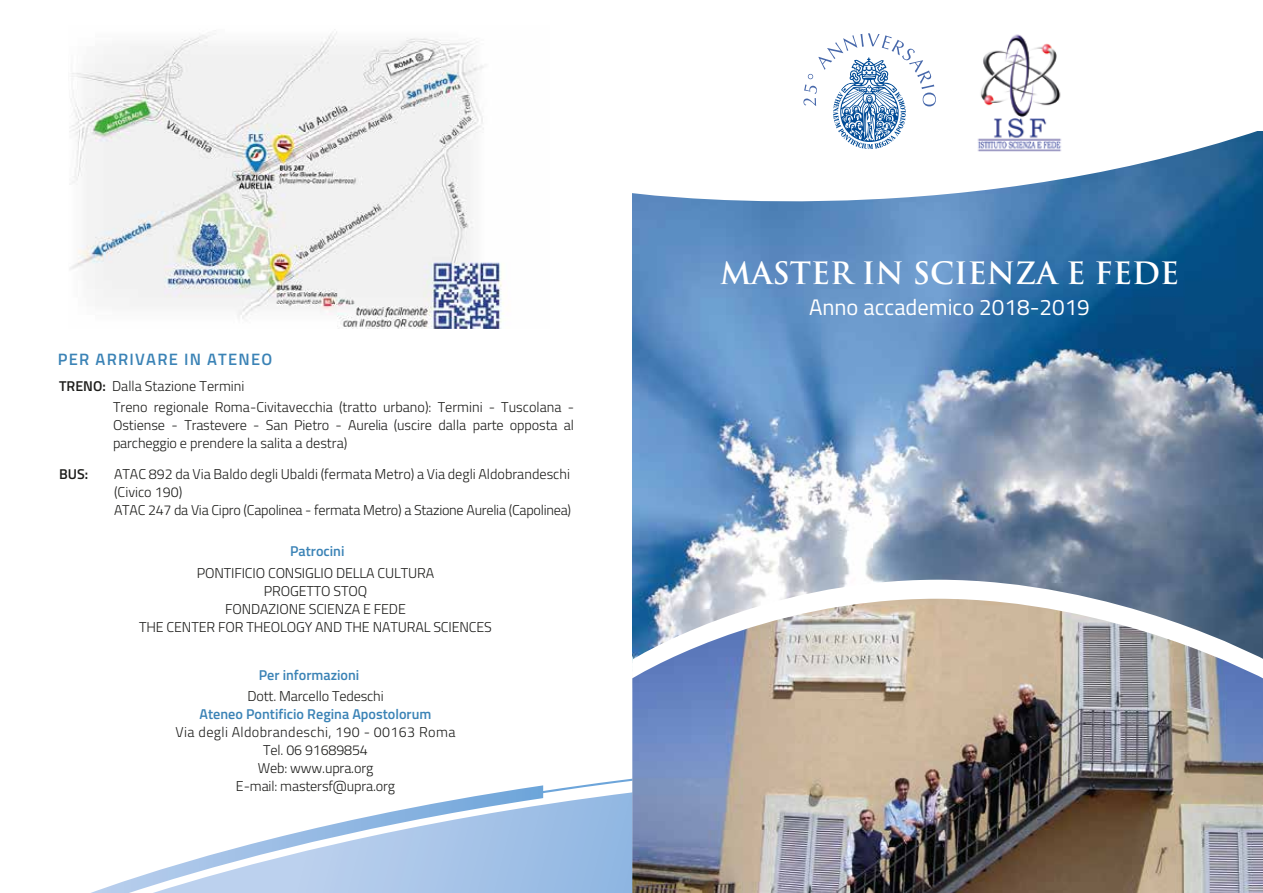
<style>
.page{position:relative;width:1263px;height:893px;background:#fff}
.page>*{position:absolute;margin:0;border:0;box-sizing:border-box;transform-origin:0 0}
.t1{font:700 30px "Trajan Pro";color:#fff}
.t2{font:22.5px "Titillium";color:#fff}
.t3{font:600 16.5px "Titillium";letter-spacing:.075em;color:#3b83b6}
.t4{font:300 14.25px/18px "Titillium";letter-spacing:-.01em;color:#1d1d1b;text-align:center}
.t5{font:600 14.25px "Titillium";color:#3b83b6}
.t6{font:600 14.25px "Titillium";color:#1d1d1b}
.s1{font-weight:600}
</style>
<div class="page">
<img style="left:632px;top:237px;width:630px;height:362px">
<svg style="left:543px;top:778px;width:89px;height:115px;background:#a5c4e7"></svg>
<svg style="left:91px;top:785px;width:452px;height:108px"></svg>
<img style="left:69px;top:29px;width:435px;height:300px">
<svg style="left:633px;top:580px;width:630px;height:19px"></svg>
<img style="left:632px;top:599px;width:631px;height:294px">
<svg style="left:632px;top:131px;width:631px;height:106px"></svg>
<svg style="left:803px;top:33px;width:133px;height:116px"></svg>
<img style="left:969px;top:34px;width:100px;height:120px">
<p class="t3" style="left:58px;top:347px;width:216px">PER ARRIVARE IN ATENEO</p>
<p class="t4" style="left:59px;top:376px;width:187px"><span class="s1">TRENO:</span> Dalla Stazione Termini</p>
<p class="t6" style="left:59px;top:464px;width:31px">BUS:</p>
<p class="t4" style="left:113px;top:397px;width:463px;text-align:justify">Treno regionale Roma-Civitavecchia (tratto urbano): Termini - Tuscolana - Ostiense - Trastevere - San Pietro - Aurelia (uscire dalla parte opposta al parcheggio e prendere la salita a destra)</p>
<p class="t4" style="left:114px;top:464px;width:459px;text-align:left">ATAC 892 da Via Baldo degli Ubaldi (fermata Metro) a Via degli Aldobrandeschi (Civico 190)<br>ATAC 247 da Via Cipro (Capolinea - fermata Metro) a Stazione Aurelia (Capolinea)</p>
<p class="t5" style="left:290px;top:540px;width:56px">Patrocini</p>
<p class="t4" style="left:139px;top:563px;width:354px">PONTIFICIO CONSIGLIO DELLA CULTURA<br>PROGETTO STOQ<br>FONDAZIONE SCIENZA E FEDE<br>THE CENTER FOR THEOLOGY AND THE NATURAL SCIENCES</p>
<p class="t5" style="left:259px;top:664px;width:102px">Per informazioni</p>
<p class="t4" style="left:247px;top:687px;width:138px">Dott. Marcello Tedeschi</p>
<p class="t5" style="left:200px;top:704px;width:233px">Ateneo Pontificio Regina Apostolorum</p>
<p class="t4" style="left:176px;top:723px;width:281px">Via degli Aldobrandeschi, 190 - 00163 Roma<br>Tel. 06 91689854<br>Web: www.upra.org<br>E-mail: mastersf@upra.org</p>
<h1 class="t1" style="left:720px;top:255px;width:460px">MASTER IN SCIENZA E FEDE</h1>
<h2 class="t2" style="left:809px;top:291px;width:282px">Anno accademico 2018-2019</h2>
</div>
